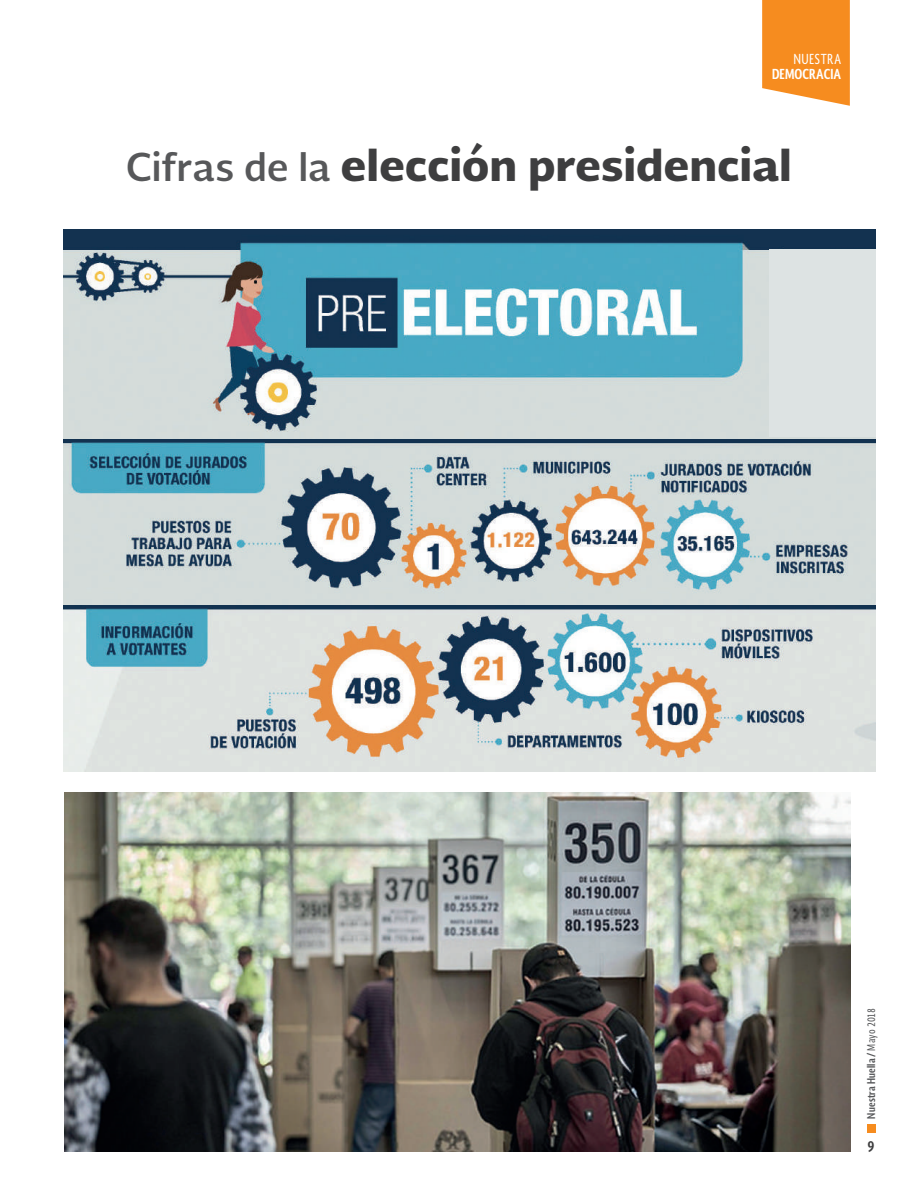
<style>
.page{position:relative;width:918px;height:1188px;background:#fff}
.page>*{position:absolute;margin:0;border:0;box-sizing:border-box;transform-origin:0 0}
.t1{font:900 42px "Soberana Sans";color:#3e3e3f}
.t2{font:700 15px "Soberana Sans Condensed";color:#3e3e3f}
.t3{font:700 13.5px "Soberana Sans Condensed";letter-spacing:.01em;color:#fff}
.t4{font:13.5px "Soberana Sans Condensed";letter-spacing:.015em;color:#fff}
.t5{font:700 10.5px "Soberana Sans Condensed";letter-spacing:.02em;color:#57585a}
.s1{font-weight:700;font-size:37.5px;color:#57585a}
.s2{font-weight:400}
</style>
<div class="page">
<div style="left:867px;top:1124px;width:8px;height:8px;background:#f68c1f"></div>
<svg style="left:762px;top:0;width:88px;height:106px;background:#f69633"></svg>
<img style="left:64px;top:604px;width:812px;height:168px">
<img style="left:64px;top:438px;width:812px;height:166px">
<img style="left:64px;top:230px;width:812px;height:208px">
<div style="left:770px;top:250px;width:106px;height:187px;background:#dde3e3"></div>
<img style="left:65px;top:792px;width:785px;height:360px">
<p class="t4" style="left:794px;top:50px;width:49px">NUESTRA</p>
<p class="t3" style="left:772px;top:65px;width:71px">DEMOCRACIA</p>
<p class="t1" style="left:126px;top:135px;width:667px"><span class="s1">Cifras de la</span> elección presidencial</p>
<p class="t5" style="left:864px;top:1119px;width:112px;rotate:-90deg">Nuestra Huella / <span class="s2">Mayo 2018</span></p>
<p class="t2" style="left:868px;top:1136px;width:9px">9</p>
</div>
